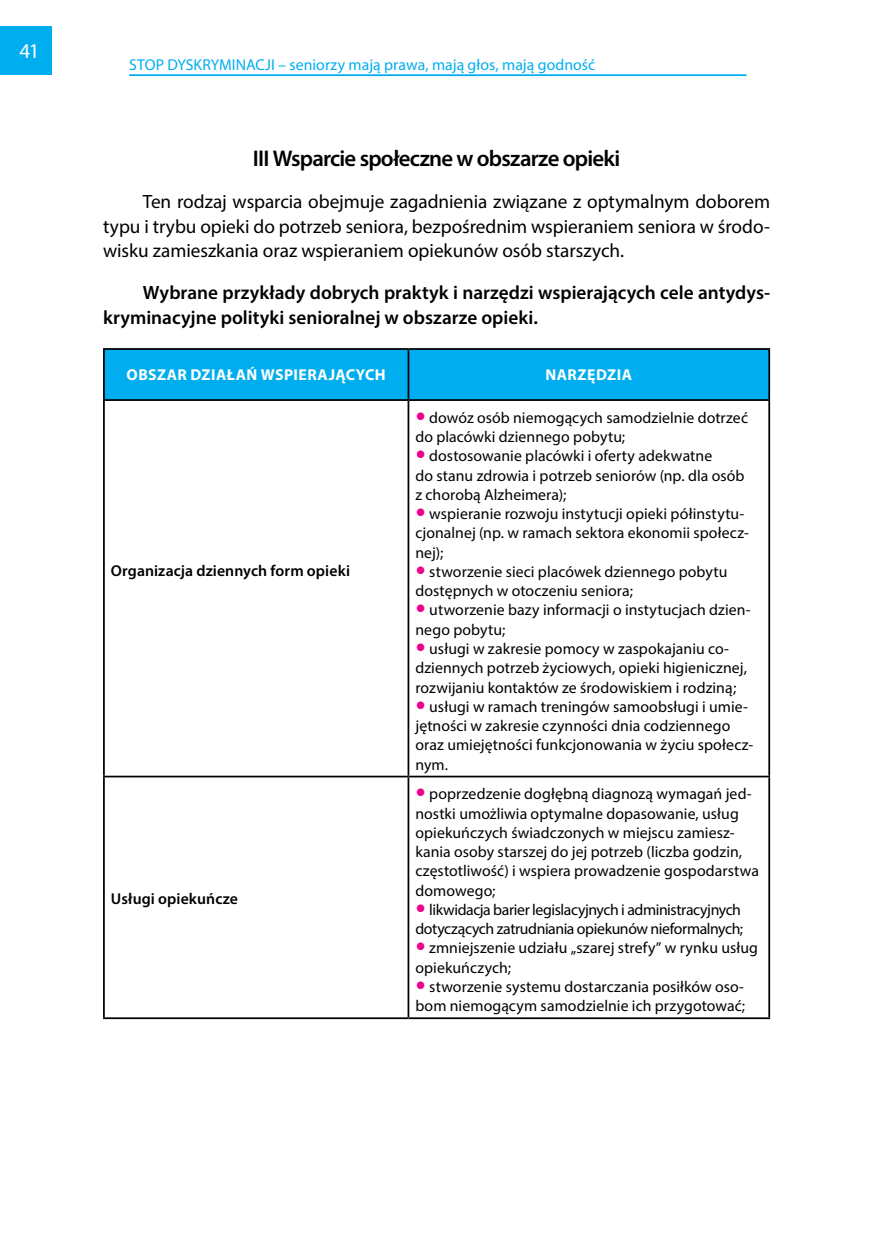
<style>
.page{position:relative;width:874px;height:1241px;background:#fff}
.page>*{position:absolute;margin:0;border:0;box-sizing:border-box;transform-origin:0 0}
.t1{font:600 22.75px "Myriad Pro";letter-spacing:-.035em;color:#000}
.t2{font:21px "Myriad Pro";color:#fff}
.t3{font:19.25px/24.5px "Myriad Pro";letter-spacing:-.005em;color:#000;text-align:justify}
.t4{font:600 19.25px/24.5px "Myriad Pro";color:#000}
.t5{font:15.75px/19.2px "Myriad Pro";letter-spacing:.005em;color:#000}
.t6{font:15.75px/19.2px "Myriad Pro";letter-spacing:-.025em;color:#000}
.t7{font:15.75px "Myriad Pro";letter-spacing:.005em;color:#00aeef}
.t8{font:600 15.75px "Myriad Pro";letter-spacing:.005em;color:#000}
.t9{font:700 15.75px "Myriad Pro";letter-spacing:.035em;color:#fff}
.s1{font-family:"Calibri";font-weight:700;font-size:21px;color:#ec008c}
</style>
<div class="page">
<div style="left:0;top:26px;width:51px;height:48px;background:#00adef"></div>
<hr style="left:129px;top:74px;width:617px;height:2px;background:#00aeef">
<div style="left:105px;top:350px;width:663px;height:49px;background:#00aeef"></div>
<hr style="left:407px;top:350px;width:2px;height:49px;background:#000">
<hr style="left:103px;top:401px;width:2px;height:374px;background:#000">
<hr style="left:407px;top:401px;width:2px;height:374px;background:#000">
<hr style="left:768px;top:401px;width:1px;height:374px;background:#000">
<hr style="left:103px;top:775px;width:305px;height:2px;background:#000">
<hr style="left:103px;top:777px;width:2px;height:240px;background:#000">
<hr style="left:408px;top:775px;width:361px;height:2px;background:#000">
<hr style="left:407px;top:777px;width:2px;height:240px;background:#000">
<hr style="left:768px;top:777px;width:1px;height:240px;background:#000">
<hr style="left:103px;top:1017px;width:305px;height:1px;background:#000">
<hr style="left:408px;top:1017px;width:361px;height:1px;background:#000">
<hr style="left:103px;top:348px;width:305px;height:2px;background:#000">
<hr style="left:103px;top:350px;width:2px;height:49px;background:#000">
<hr style="left:408px;top:348px;width:361px;height:2px;background:#000">
<hr style="left:768px;top:350px;width:1px;height:49px;background:#000">
<hr style="left:103px;top:399px;width:305px;height:2px;background:#000">
<hr style="left:408px;top:399px;width:361px;height:2px;background:#000">
<h2 class="t2" style="left:19px;top:38px;width:22px">41</h2>
<p class="t7" style="left:129px;top:55px;width:467px">STOP DYSKRYMINACJI – seniorzy mają prawa, mają głos, mają godność</p>
<h1 class="t1" style="left:253px;top:144px;width:369px">III Wsparcie społeczne w obszarze opieki</h1>
<p class="t3" style="left:103px;top:189px;width:668px;text-indent:40px">Ten rodzaj wsparcia obejmuje zagadnienia związane z optymalnym doborem typu i trybu opieki do potrzeb seniora, bezpośrednim wspieraniem seniora w środo&shy;wisku zamieszkania oraz wspieraniem opiekunów osób starszych.</p>
<p class="t4" style="left:103px;top:280px;width:668px;text-indent:40px">Wybrane przykłady dobrych praktyk i narzędzi wspierających cele antydys&shy;kryminacyjne polityki senioralnej w obszarze opieki.</p>
<p class="t9" style="left:126px;top:365px;width:23px">OBSZAR</p>
<p class="t9" style="left:190px;top:365px;width:11px">DZIAŁA</p>
<p class="t9" style="left:246px;top:365px;width:25px">Ń WSPIERAJ</p>
<p class="t9" style="left:335px;top:365px;width:52px">ĄCYCH</p>
<p class="t9" style="left:545px;top:365px;width:22px">NARZ</p>
<p class="t9" style="left:587px;top:365px;width:19px">ĘDZIA</p>
<p class="t8" style="left:111px;top:560px;width:240px">Organizacja dziennych form opieki</p>
<p class="t8" style="left:111px;top:888px;width:129px">Usługi opiekuńcze</p>
<p class="t5" style="left:415px;top:407px;width:334px"><span class="s1">•</span> dowóz osób niemogących samodzielnie dotrzeć do placówki dziennego pobytu;</p>
<p class="t5" style="left:415px;top:446px;width:330px"><span class="s1">•</span> dostosowanie placówki i oferty adekwatne<br>do stanu zdrowia i potrzeb seniorów (np. dla osób z chorobą Alzheimera);</p>
<p class="t5" style="left:415px;top:504px;width:335px"><span class="s1">•</span> wspieranie rozwoju instytucji opieki półinstytu&shy;cjonalnej (np. w ramach sektora ekonomii społecz&shy;nej);</p>
<p class="t5" style="left:415px;top:561px;width:313px"><span class="s1">•</span> stworzenie sieci placówek dziennego pobytu dostępnych w otoczeniu seniora;</p>
<p class="t5" style="left:415px;top:600px;width:336px"><span class="s1">•</span> utworzenie bazy informacji o instytucjach dzien&shy;nego pobytu;</p>
<p class="t5" style="left:415px;top:638px;width:333px"><span class="s1">•</span> usługi w zakresie pomocy w zaspokajaniu co&shy;dziennych potrzeb życiowych, opieki higienicznej, rozwijaniu kontaktów ze środowiskiem i rodziną;</p>
<p class="t5" style="left:415px;top:696px;width:339px"><span class="s1">•</span> usługi w ramach treningów samoobsługi i umie&shy;jętności w zakresie czynności dnia codziennego oraz umiejętności funkcjonowania w życiu społecz&shy;nym.</p>
<p class="t5" style="left:415px;top:784px;width:345px"><span class="s1">•</span> poprzedzenie dogłębną diagnozą wymagań jed&shy;nostki umożliwia optymalne dopasowanie, usług opiekuńczych świadczonych w miejscu zamiesz&shy;kania osoby starszej do jej potrzeb (liczba godzin, częstotliwość) i wspiera prowadzenie gospodarstwa domowego;</p>
<p class="t6" style="left:415px;top:899px;width:329px"><span class="s1">•</span> likwidacja barier legislacyjnych i administracyjnych dotyczących zatrudniania opiekunów nieformalnych;</p>
<p class="t5" style="left:415px;top:938px;width:344px"><span class="s1">•</span> zmniejszenie udziału „szarej strefy” w rynku usług opiekuńczych;</p>
<p class="t5" style="left:415px;top:976px;width:331px"><span class="s1">•</span> stworzenie systemu dostarczania posiłków oso&shy;bom niemogącym samodzielnie ich przygotować;</p>
</div>
